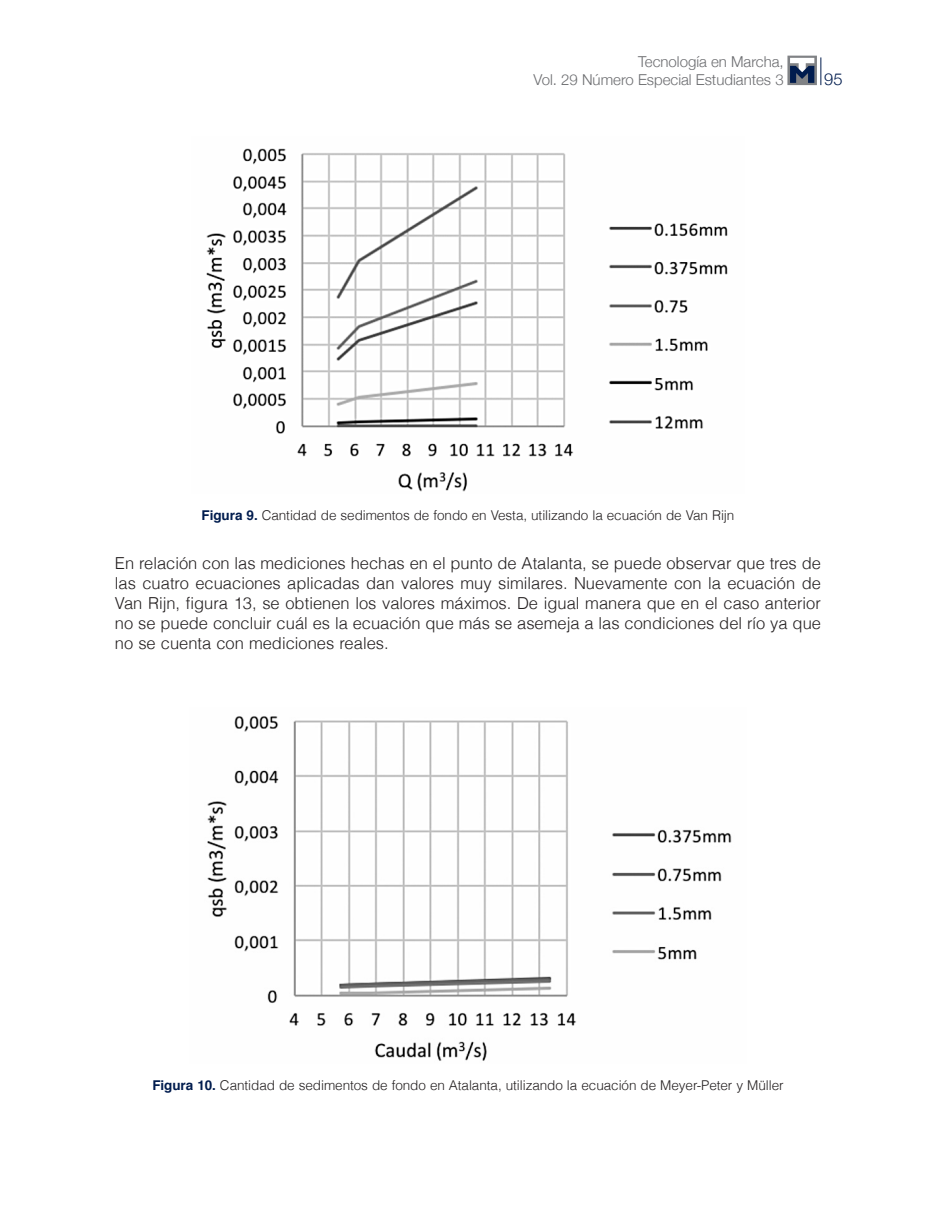
<style>
.page{position:relative;width:936px;height:1206px;background:#fff}
.page>*{position:absolute;margin:0;border:0;box-sizing:border-box;transform-origin:0 0}
._6texto{font:300 16.5px/19.8px "Helvetica";color:#231f20;text-align:justify}
.t1{font:300 16.5px "Helvetica Neue";color:#001c4e}
.t2{font:300 15px/18px "Helvetica Neue";color:#6c6d70;text-align:right}
._9tituloscuadrossinm{font:300 13.5px "Helvetica";letter-spacing:-.005em;color:#231f20}
._9tituloscuadros{font:300 13.5px "Helvetica";letter-spacing:-.005em;color:#231f20}
.s1{font-weight:700;color:#001c4e}
</style>
<div class="page">
<svg style="left:820px;top:57px;width:1px;height:28px"></svg>
<svg style="left:787px;top:56px;width:29px;height:29px"></svg>
<svg style="left:789px;top:58px;width:25px;height:25px"></svg>
<img style="left:206px;top:148px;width:522px;height:344px">
<img style="left:207px;top:716px;width:525px;height:345px">
<p class="t2" style="left:533px;top:52px;width:251px">Tecnología en Marcha,<br>Vol. 29 Número Especial Estudiantes 3</p>
<p class="t1" style="left:823px;top:69px;width:20px">95</p>
<p class="_9tituloscuadros" style="left:201px;top:506px;width:534px"><span class="s1">Figura 9.</span> Cantidad de sedimentos de fondo en Vesta, utilizando la ecuación de Van Rijn</p>
<p class="_6texto" style="left:115px;top:553px;width:707px">En relación con las mediciones hechas en el punto de Atalanta, se puede observar que tres de las cuatro ecuaciones aplicadas dan valores muy similares. Nuevamente con la ecuación de Van Rijn, figura 13, se obtienen los valores máximos. De igual manera que en el caso anterior no se puede concluir cuál es la ecuación que más se asemeja a las condiciones del río ya que no se cuenta con mediciones reales.</p>
<p class="_9tituloscuadrossinm" style="left:152px;top:1076px;width:632px"><span class="s1">Figura 10.</span> Cantidad de sedimentos de fondo en Atalanta, utilizando la ecuación de Meyer-Peter y Müller</p>
</div>
